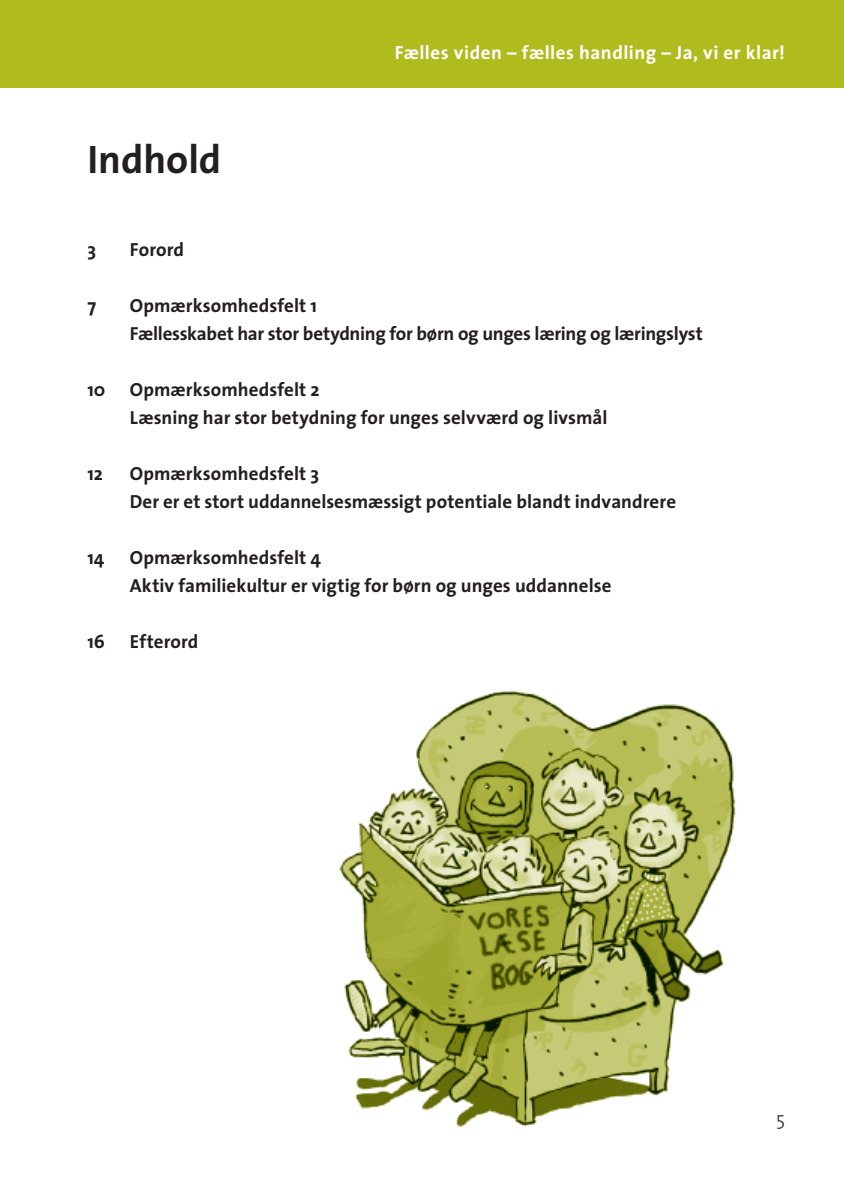
<style>
.page{position:relative;width:844px;height:1196px;background:#fff}
.page>*{position:absolute;margin:0;border:0;box-sizing:border-box;transform-origin:0 0}
.t1{font:700 40px "The Sans";color:#231f20}
.t2{font:700 19px/28px "The Sans";color:#231f20}
.t3{font:700 19px "The Sans";letter-spacing:.03em;color:#fff}
.t4{font:300 19px "The Sans";color:#231f20}
</style>
<div class="page">
<hr style="left:0;top:0;width:2px;height:87px;background:#b0bb1d">
<div style="left:2px;top:0;width:842px;height:87px;background:#b0bb1d"></div>
<img style="left:338px;top:690px;width:398px;height:437px">
<h1 class="t1" style="left:87px;top:126px;width:135px">Indhold</h1>
<p class="t2" style="left:87px;top:235px;width:10px">3</p>
<p class="t2" style="left:130px;top:235px;width:56px">Forord</p>
<p class="t3" style="left:395px;top:36px;width:392px">Fælles viden – fælles handling – Ja, vi er klar!</p>
<p class="t2" style="left:87px;top:291px;width:10px">7</p>
<p class="t2" style="left:130px;top:291px;width:574px">Opmærksomhedsfelt 1<br>Fællesskabet har stor betydning for børn og unges læring og læringslyst</p>
<p class="t2" style="left:87px;top:375px;width:20px">10</p>
<p class="t2" style="left:130px;top:375px;width:479px">Opmærksomhedsfelt 2<br>Læsning har stor betydning for unges selvværd og livsmål</p>
<p class="t2" style="left:87px;top:459px;width:17px">12</p>
<p class="t2" style="left:130px;top:459px;width:547px">Opmærksomhedsfelt 3<br>Der er et stort uddannelsesmæssigt potentiale blandt indvandrere</p>
<p class="t2" style="left:87px;top:543px;width:18px">14</p>
<p class="t2" style="left:130px;top:543px;width:483px">Opmærksomhedsfelt 4<br>Aktiv familiekultur er vigtig for børn og unges uddannelse</p>
<p class="t2" style="left:87px;top:627px;width:19px">16</p>
<p class="t2" style="left:130px;top:627px;width:70px">Efterord</p>
<p class="t4" style="left:776px;top:1102px;width:10px">5</p>
</div>
